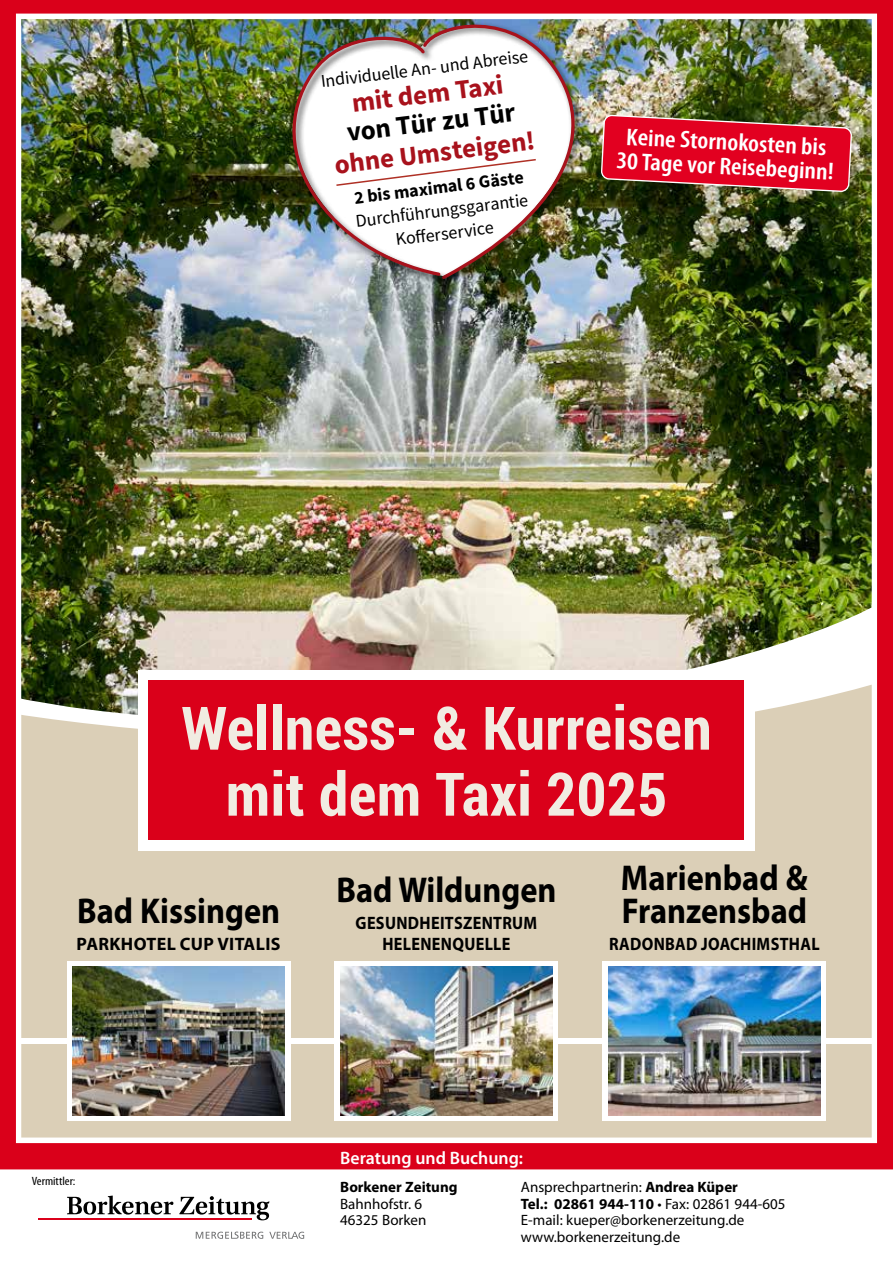
<style>
.page{position:relative;width:893px;height:1263px;background:#fff}
.page>*{position:absolute;margin:0;border:0;box-sizing:border-box;transform-origin:0 0}
.t1{font:700 60px/66px "Roboto Condensed";letter-spacing:.01em;color:#f1ece2;text-align:center}
.t2{font:700 36px/33px "Myriad Pro";color:#000;scale:.9 1}
.t3{font:700 27px "Source Sans Pro";color:#a8121c}
.t4{font:700 27px "Source Sans Pro";color:#000}
.t5{font:600 condensed 24.3px/24.3px "Myriad Pro";color:#fff;text-align:center;scale:1.1 1}
.t6{font:18px/23.1px "Source Sans Pro";color:#000;text-align:center}
.t7{font:700 18px/21px "Myriad Pro";letter-spacing:.02em;color:#000;text-align:center;scale:.9 1}
.t8{font:700 18px "Myriad Pro";letter-spacing:.02em;color:#000}
.t9{font:600 18px "Myriad Pro";color:#fff}
.t10{font:700 18px "Source Sans Pro";color:#000}
.t11{font:15px/16.5px "Myriad Pro";color:#000}
.t12{font:700 15px "Myriad Pro";color:#000}
.t13{font:condensed 12px "Myriad Pro";color:#000;scale:1.1 1}
.s1{font-weight:700}
</style>
<div class="page">
<img style="left:0;top:0;width:893px;height:1169px">
<hr style="left:39px;top:1219px;width:213px;height:1px;background:#db001b">
<svg style="left:67px;top:1195px;width:106px;height:19px"></svg>
<svg style="left:179px;top:1196px;width:90px;height:24px"></svg>
<svg style="left:196px;top:1231px;width:67px;height:8px"></svg>
<svg style="left:269px;top:1232px;width:35px;height:7px"></svg>
<p class="t6" style="left:320px;top:70px;width:210px;rotate:-7deg">Individuelle An- und Abreise</p>
<h3 class="t3" style="left:350px;top:85px;width:154px;rotate:-7deg">mit dem Taxi</h3>
<h3 class="t4" style="left:345px;top:114px;width:171px;rotate:-7deg">von Tür zu Tür</h3>
<h3 class="t3" style="left:332px;top:147px;width:203px;rotate:-7deg">ohne Umsteigen!</h3>
<p class="t10" style="left:353px;top:186px;width:172px;rotate:-7deg">2 bis maximal 6 Gäste</p>
<p class="t6" style="left:354px;top:209px;width:175px;rotate:-7deg">Durchführungsgarantie<br>Kofferservice</p>
<h3 class="t5" style="left:618px;top:123px;width:199px;rotate:3deg">Keine Stornokosten bis<br>30 Tage vor Reisebeginn!</h3>
<h1 class="t1" style="left:182px;top:693px;width:531px">Wellness- &amp; Kurreisen mit dem Taxi 2025</h1>
<h2 class="t2" style="left:77px;top:894px;width:227px">Bad Kissingen</h2>
<p class="t8" style="left:77px;top:933px;width:205px">PARKHOTEL CUP VITALIS</p>
<h2 class="t2" style="left:336px;top:873px;width:246px">Bad Wildungen</h2>
<p class="t7" style="left:356px;top:912px;width:203px">GESUNDHEITSZENTRUM<br>HELENENQUELLE</p>
<h2 class="t2" style="left:621px;top:861px;width:209px">Marienbad &amp;<br>Franzensbad</h2>
<p class="t7" style="left:609px;top:933px;width:235px">RADONBAD JOACHIMSTHAL</p>
<p class="t13" style="left:32px;top:1173px;width:41px">Vermittler:</p>
<p class="t9" style="left:340px;top:1146px;width:184px">Beratung und Buchung:</p>
<p class="t11" style="left:521px;top:1179px;width:266px">Ansprechpartnerin: <span class="s1">Andrea Küper<br>Tel.: 02861 944-110</span> • Fax: 02861 944-605<br>E-mail: kueper@borkenerzeitung.de www.borkenerzeitung.de</p>
<p class="t12" style="left:340px;top:1177px;width:119px">Borkener Zeitung</p>
<p class="t11" style="left:340px;top:1195px;width:88px">Bahnhofstr. 6<br>46325 Borken</p>
</div>
